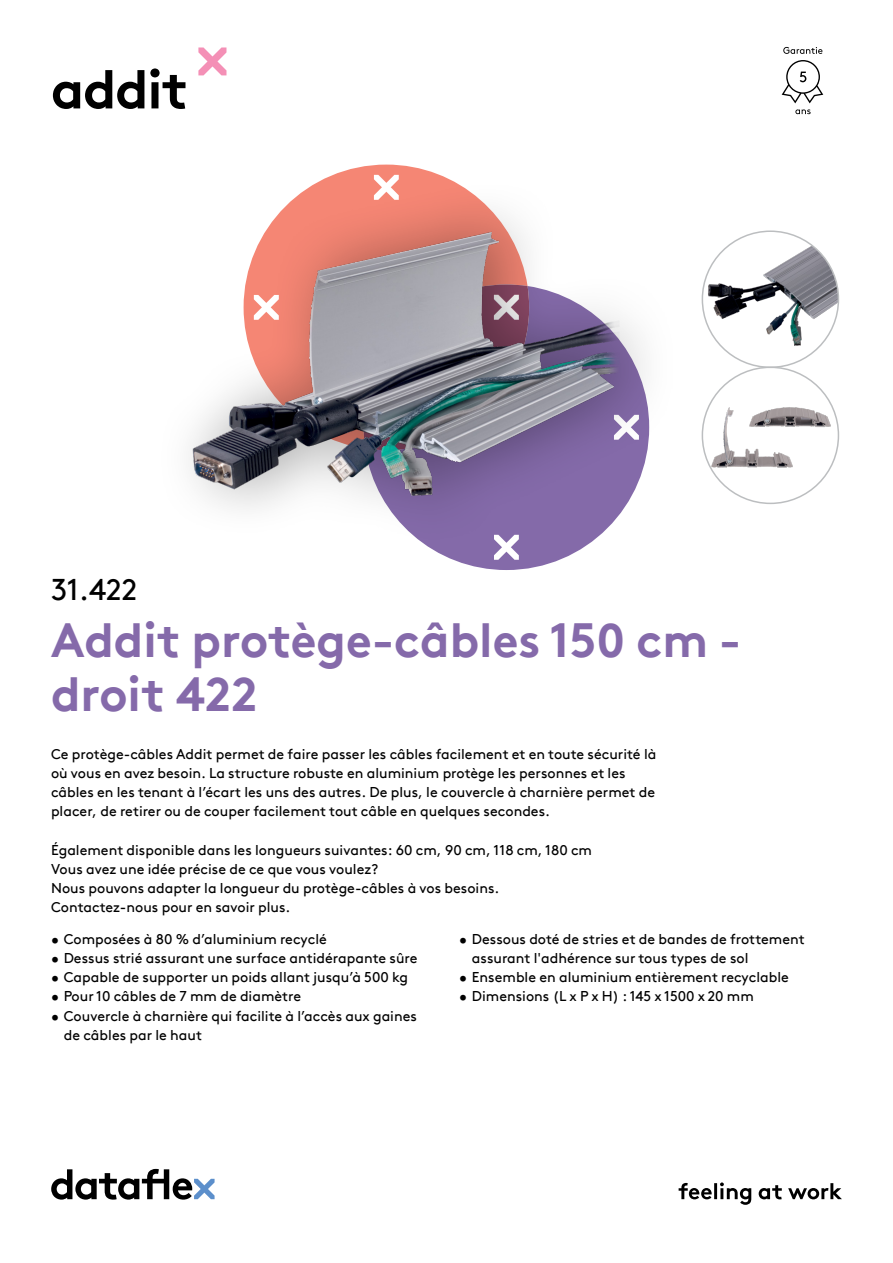
<style>
.page{position:relative;width:893px;height:1263px;background:#fff}
.page>*{position:absolute;margin:0;border:0;box-sizing:border-box;transform-origin:0 0}
.hoofdstuk{font:700 54px "Brown Pro TT";letter-spacing:-.02em;color:#000}
.productnaam{font:700 48px/54px "Brown Pro TT";color:#856aaa}
.productnummer{font:30px "Brown Pro TT";color:#000}
.omschrijving{font:14.25px/19.2px "Brown Pro TT";color:#000}
</style>
<div class="page">
<svg style="left:51px;top:1169px;width:164px;height:30px"></svg>
<svg style="left:679px;top:1182px;width:163px;height:23px"></svg>
<svg style="left:198px;top:47px;width:28px;height:28px"></svg>
<img style="left:702px;top:231px;width:136px;height:136px;border-radius:68px">
<img style="left:702px;top:367px;width:136px;height:136px;border-radius:68px">
<img style="left:189px;top:164px;width:452px;height:406px">
<svg style="left:782px;top:60px;width:41px;height:43px"></svg>
<svg style="left:783px;top:47px;width:39px;height:7px"></svg>
<svg style="left:795px;top:109px;width:16px;height:5px"></svg>
<p class="hoofdstuk" style="left:51px;top:46px;width:139px">addit</p>
<p class="productnummer" style="left:51px;top:566px;width:88px">31.422</p>
<p class="productnaam" style="left:51px;top:608px;width:692px">Addit protège-câbles 150 cm - droit 422</p>
<p class="omschrijving" style="left:51px;top:743px;width:607px">Ce protège-câbles Addit permet de faire passer les câbles facilement et en toute sécurité là où vous en avez besoin. La structure robuste en aluminium protège les personnes et les câbles en les tenant à l’écart les uns des autres. De plus, le couvercle à charnière permet de placer, de retirer ou de couper facilement tout câble en quelques secondes.</p>
<p class="omschrijving" style="left:51px;top:839px;width:542px">Également disponible dans les longueurs suivantes: 60 cm, 90 cm, 118 cm, 180 cm Vous avez une idée précise de ce que vous voulez?<br>Nous pouvons adapter la longueur du protège-câbles à vos besoins.<br>Contactez-nous pour en savoir plus.</p>
<p class="omschrijving" style="left:51px;top:928px;width:277px">• Composées à 80 % d’aluminium recyclé</p>
<p class="omschrijving" style="left:51px;top:947px;width:368px">• Dessus strié assurant une surface antidérapante sûre</p>
<p class="omschrijving" style="left:51px;top:966px;width:359px">• Capable de supporter un poids allant jusqu’à 500 kg</p>
<p class="omschrijving" style="left:51px;top:986px;width:252px">• Pour 10 câbles de 7 mm de diamètre</p>
<p class="omschrijving" style="left:64px;top:1005px;width:355px;text-indent:-13px">• Couvercle à charnière qui facilite à l’accès aux gaines de câbles par le haut</p>
<p class="omschrijving" style="left:472px;top:928px;width:334px;text-indent:-13px">• Dessous doté de stries et de bandes de frottement assurant l'adhérence sur tous types de sol</p>
<p class="omschrijving" style="left:459px;top:966px;width:331px">• Ensemble en aluminium entièrement recyclable</p>
<p class="omschrijving" style="left:459px;top:986px;width:296px">• Dimensions (L x P x H) : 145 x 1500 x 20 mm</p>
</div>
